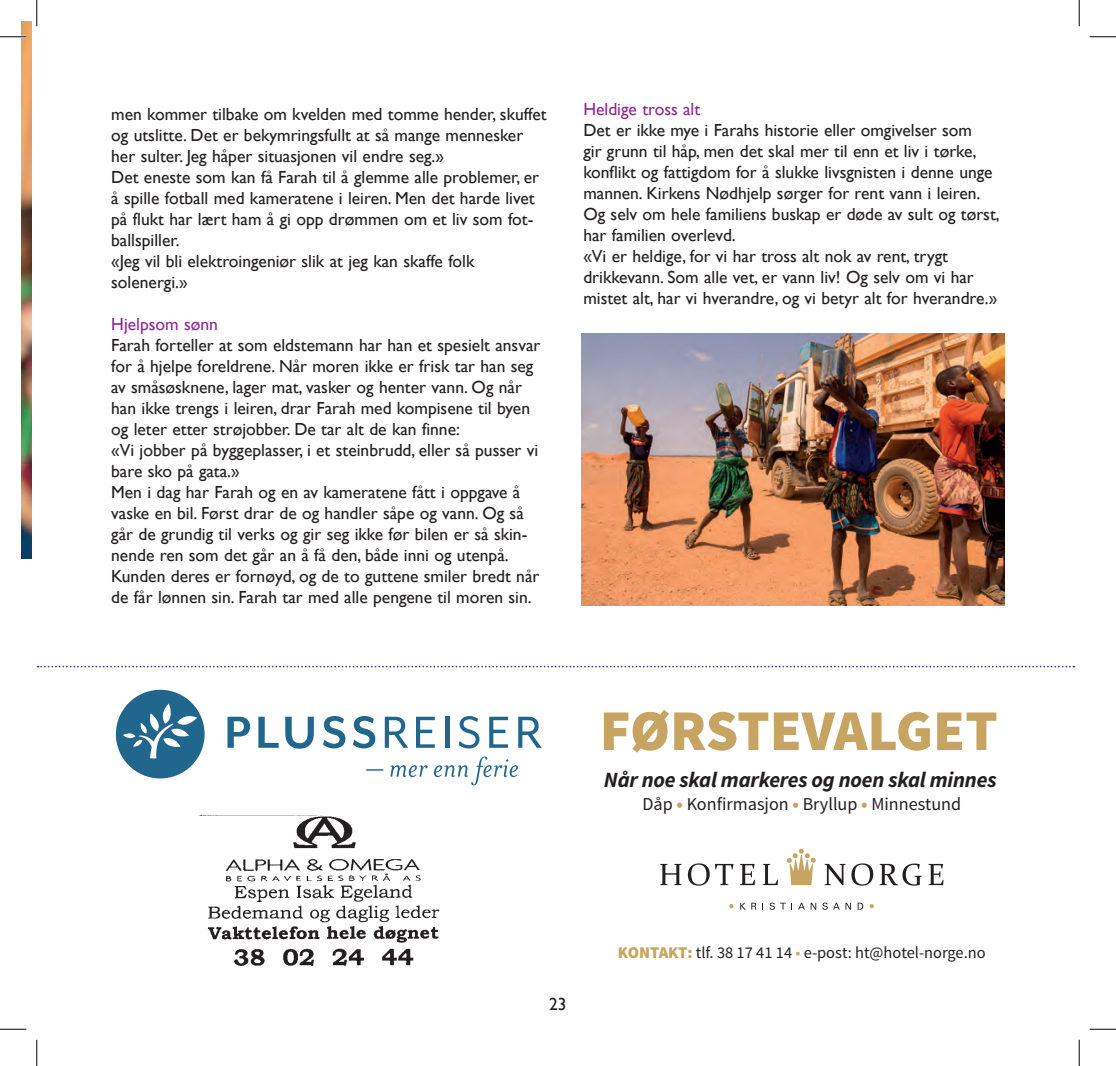
<style>
.page{position:relative;width:1116px;height:1066px;background:#fff}
.page>*{position:absolute;margin:0;border:0;box-sizing:border-box;transform-origin:0 0}
.t1{font:italic 700 21.7px "Source Sans Pro";letter-spacing:-.01em;color:#231f20}
.t2{font:18.03px "Source Sans Pro";color:#231f20}
.t3{font:17.5px/21px "Gill Sans";color:#231f20}
.t4{font:17.5px "Gill Sans";color:#8e278f}
.t5{font:16.45px "Source Sans Pro";color:#231f20}
.s1{font-weight:900;color:#c7a462}
.s2{color:#c7a462}
</style>
<div class="page">
<img style="left:582px;top:333px;width:422px;height:273px">
<img style="left:22px;top:22px;width:10px;height:536px">
<svg style="left:603px;top:710px;width:394px;height:200px"></svg>
<div style="left:116px;top:690px;width:88px;height:88px;background:#21678d;border-radius:50%"></div>
<svg style="left:123px;top:703px;width:75px;height:55px"></svg>
<svg style="left:227px;top:716px;width:23px;height:32px"></svg>
<svg style="left:258px;top:716px;width:20px;height:32px"></svg>
<svg style="left:285px;top:716px;width:29px;height:32px"></svg>
<svg style="left:323px;top:716px;width:22px;height:32px"></svg>
<svg style="left:353px;top:716px;width:22px;height:32px"></svg>
<svg style="left:385px;top:716px;width:23px;height:32px"></svg>
<svg style="left:416px;top:716px;width:19px;height:32px"></svg>
<hr style="left:445px;top:716px;width:4px;height:32px;background:#21678d">
<svg style="left:458px;top:716px;width:21px;height:32px"></svg>
<svg style="left:489px;top:716px;width:19px;height:32px"></svg>
<svg style="left:518px;top:716px;width:23px;height:32px"></svg>
<svg style="left:366px;top:756px;width:152px;height:29px"></svg>
<img style="left:207px;top:816px;width:233px;height:150px">
<svg style="left:38px;top:666px;width:1036px;height:1px"></svg>
<hr style="left:0;top:36px;width:26px;height:2px;background:#fff">
<svg style="left:0;top:36px;width:26px;height:1px"></svg>
<svg style="left:1089px;top:36px;width:26px;height:1px"></svg>
<svg style="left:0;top:1029px;width:26px;height:1px"></svg>
<svg style="left:1089px;top:1029px;width:26px;height:1px"></svg>
<svg style="left:36px;top:0;width:1px;height:26px"></svg>
<svg style="left:36px;top:1039px;width:1px;height:27px"></svg>
<svg style="left:1078px;top:0;width:1px;height:26px"></svg>
<svg style="left:1078px;top:1039px;width:1px;height:27px"></svg>
<p class="t3" style="left:111px;top:103px;width:437px">men kommer tilbake om kvelden med tomme hender, skuffet og utslitte. Det er bekymringsfullt at så mange mennesker her sulter. Jeg håper situasjonen vil endre seg.»<br>Det eneste som kan få Farah til å glemme alle problemer, er å spille fotball med kameratene i leiren. Men det harde livet på flukt har lært ham å gi opp drømmen om et liv som fot&shy;ballspiller.<br>«Jeg vil bli elektroingeniør slik at jeg kan skaffe folk solenergi.»</p>
<p class="t4" style="left:111px;top:313px;width:108px">Hjelpsom sønn</p>
<p class="t3" style="left:111px;top:334px;width:430px">Farah forteller at som eldstemann har han et spesielt ansvar for å hjelpe foreldrene. Når moren ikke er frisk tar han seg av småsøsknene, lager mat, vasker og henter vann. Og når han ikke trengs i leiren, drar Farah med kompisene til byen og leter etter strøjobber. De tar alt de kan finne:<br>«Vi jobber på byggeplasser, i et steinbrudd, eller så pusser vi bare sko på gata.»<br>Men i dag har Farah og en av kameratene fått i oppgave å vaske en bil. Først drar de og handler såpe og vann. Og så går de grundig til verks og gir seg ikke før bilen er så skin&shy;nende ren som det går an å få den, både inni og utenpå.<br>Kunden deres er fornøyd, og de to guttene smiler bredt når de får lønnen sin. Farah tar med alle pengene til moren sin.</p>
<p class="t4" style="left:583px;top:98px;width:118px">Heldige tross alt</p>
<p class="t3" style="left:583px;top:119px;width:418px">Det er ikke mye i Farahs historie eller omgivelser som<br>gir grunn til håp, men det skal mer til enn et liv i tørke, konflikt og fattigdom for å slukke livsgnisten i denne unge mannen. Kirkens Nødhjelp sørger for rent vann i leiren.<br>Og selv om hele familiens buskap er døde av sult og tørst, har familien overlevd.<br>«Vi er heldige, for vi har tross alt nok av rent, trygt drikkevann. Som alle vet, er vann liv! Og selv om vi har mistet alt, har vi hverandre, og vi betyr alt for hverandre.»</p>
<p class="t1" style="left:603px;top:766px;width:394px">Når noe skal markeres og noen skal minnes</p>
<p class="t2" style="left:642px;top:793px;width:320px">Dåp <span class="s1">•</span> Konfirmasjon <span class="s1">•</span> Bryllup <span class="s1">•</span> Minnestund</p>
<p class="t3" style="left:549px;top:993px;width:19px">23</p>
<p class="t5" style="left:618px;top:942px;width:369px"><span class="s1">KONTAKT:</span> tlf. 38 17 41 14 <span class="s2">•</span> e-post: ht@hotel-norge.no</p>
</div>
